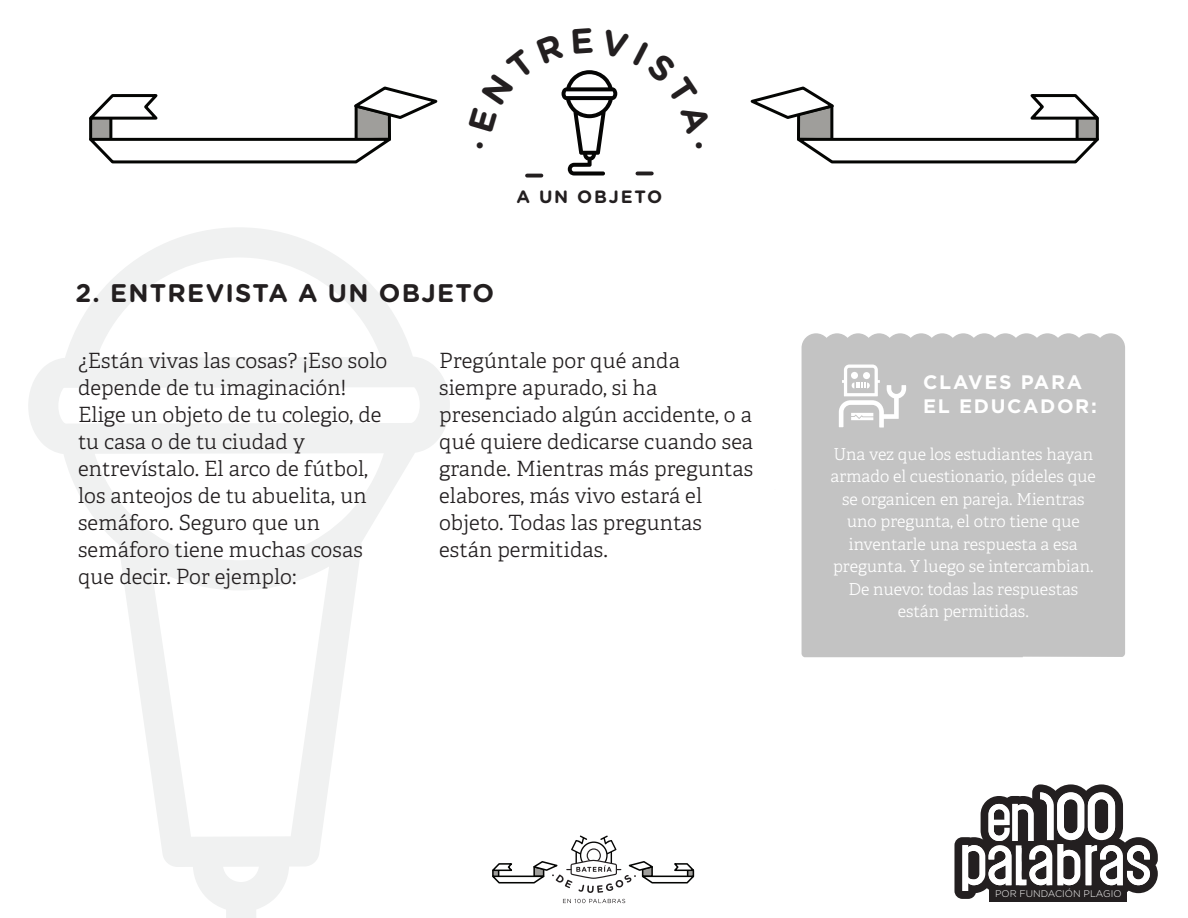
<style>
.page{position:relative;width:1188px;height:918px;background:#fff}
.page>*{position:absolute;margin:0;border:0;box-sizing:border-box;transform-origin:0 0}
.t1{font:700 25.5px "Gotham Rounded";letter-spacing:.05em;color:#231f20}
.t2{font:300 21px/27px "Adelle";letter-spacing:.005em;color:#231f20}
.t3{font:700 19.5px/24px "Gotham HTF";letter-spacing:.085em;color:#fff}
.t4{font:700 17.85px "Gotham Rounded";letter-spacing:.1em;color:#231f20}
.t5{font:300 16.5px/22.5px "Adelle";color:#fff;text-align:center}
.t6{font:300 9.6px "Gotham HTF";color:#fff}
</style>
<div class="page">
<svg style="left:28px;top:227px;width:422px;height:691px"></svg>
<svg style="left:750px;top:86px;width:349px;height:78px"></svg>
<svg style="left:89px;top:86px;width:349px;height:78px"></svg>
<svg style="left:527px;top:176px;width:14px;height:2px"></svg>
<svg style="left:492px;top:836px;width:203px;height:57px"></svg>
<svg style="left:563px;top:899px;width:62px;height:4px"></svg>
<div style="left:802px;top:333px;width:323px;height:324px;background:#c3c3c3"></div>
<svg style="left:835px;top:361px;width:75px;height:70px"></svg>
<svg style="left:954px;top:784px;width:204px;height:115px"></svg>
<div style="left:990px;top:888px;width:137px;height:14px;background:#231f20"></div>
<svg style="left:525px;top:70px;width:129px;height:106px"></svg>
<p class="t4" style="left:516px;top:184px;width:147px">A UN OBJETO</p>
<p class="t1" style="left:75px;top:274px;width:420px">2. ENTREVISTA A UN OBJETO</p>
<p class="t2" style="left:78px;top:348px;width:311px">¿Están vivas las cosas? ¡Eso solo depende de tu imaginación!<br>Elige un objeto de tu colegio, de tu casa o de tu ciudad y entrevístalo. El arco de fútbol, los anteojos de tu abuelita, un semáforo. Seguro que un semáforo tiene muchas cosas que decir. Por ejemplo:</p>
<p class="t2" style="left:439px;top:348px;width:316px">Pregúntale por qué anda siempre apurado, si ha presenciado algún accidente, o a qué quiere dedicarse cuando sea grande. Mientras más preguntas elabores, más vivo estará el objeto. Todas las preguntas están permitidas.</p>
<p class="t3" style="left:923px;top:370px;width:175px">CLAVES PARA<br>EL EDUCADOR:</p>
<p class="t5" style="left:831px;top:443px;width:267px">Una vez que los estudiantes hayan armado el cuestionario, pídeles que se organicen en pareja. Mientras uno pregunta, el otro tiene que inventarle una respuesta a esa pregunta. Y luego se intercambian.<br>De nuevo: todas las respuestas están permitidas.</p>
<p class="t6" style="left:995px;top:889px;width:128px">POR FUNDACIÓN PLAGIO</p>
</div>
